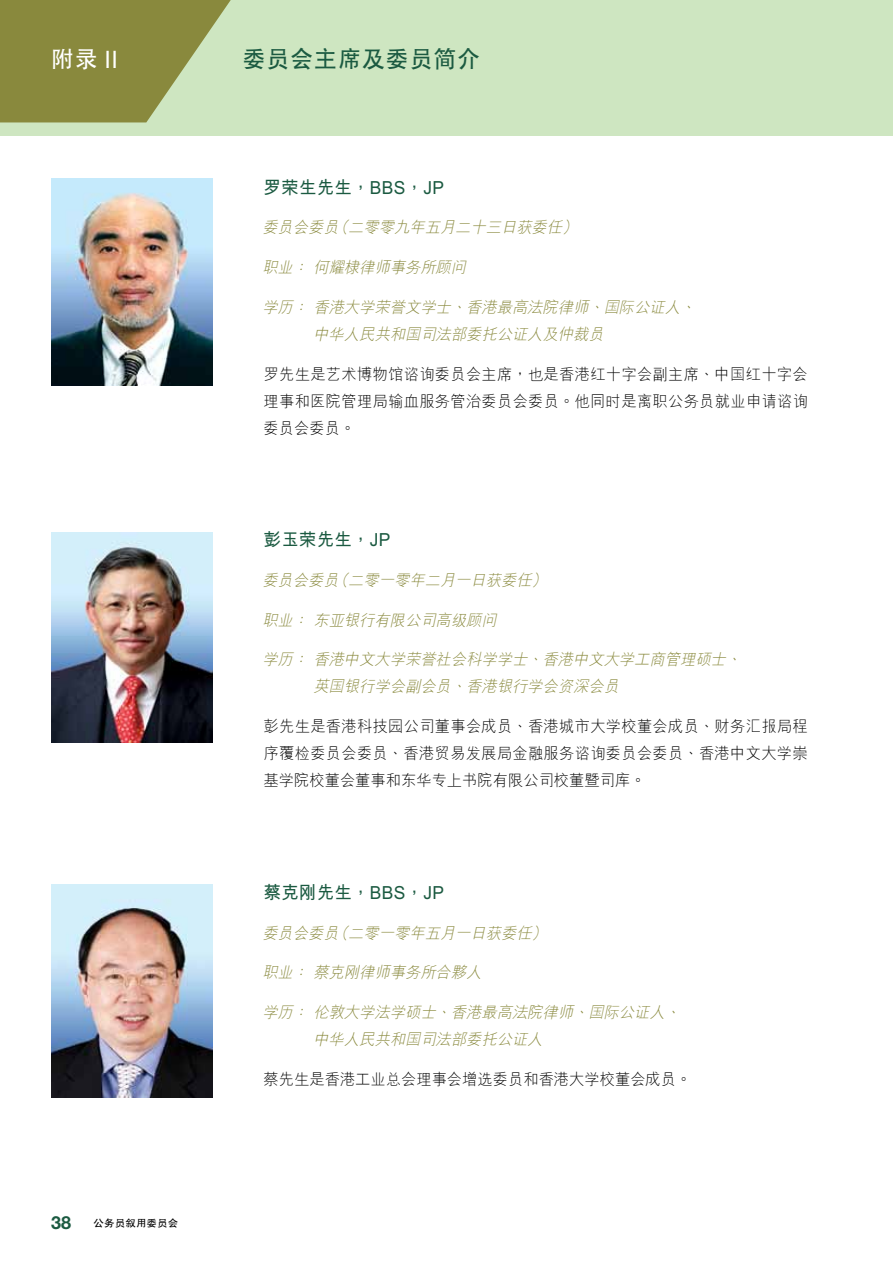
<style>
.page{position:relative;width:893px;height:1263px;background:#fff}
.page>*{position:absolute;margin:0;border:0;box-sizing:border-box;transform-origin:0 0}
.t1{font:700 24px "C Hei 2 HKS";letter-spacing:.025em;color:#1b5a41}
.t2{font:700 24px "C Hei 2 HKS";color:#fff}
.t3{font:700 18px "M Hei HKS";letter-spacing:.015em;color:#1b5a41}
.t4{font:700 18px "Helvetica Neue";color:#1b5a41}
.t5{font:italic 300 15.75px/27px "M Hei HKS";color:#89893d}
.t6{font:300 15.75px/27px "M Hei HKS";letter-spacing:.01em;color:#000;text-align:justify}
.t7{font:700 10.2px "C Hei 2 HKS";letter-spacing:.01em;color:#000}
</style>
<div class="page">
<div style="left:0;top:0;width:893px;height:136px;background:#cee6c1"></div>
<svg style="left:0;top:0;width:231px;height:122px"></svg>
<img style="left:51px;top:179px;width:162px;height:207px">
<img style="left:51px;top:533px;width:162px;height:210px">
<img style="left:51px;top:884px;width:162px;height:213px">
<h1 class="t2" style="left:51px;top:42px;width:69px">附錄 II</h1>
<h1 class="t1" style="left:242px;top:42px;width:240px">委員會主席及委員簡介</h1>
<p class="t3" style="left:264px;top:174px;width:182px">羅榮生先生，BBS，JP</p>
<p class="t5" style="left:262px;top:213px;width:321px">委員會委員（二零零九年五月二十三日獲委任）</p>
<p class="t5" style="left:262px;top:253px;width:210px">職業：何耀棣律師事務所顧問</p>
<p class="t5" style="left:313px;top:293px;width:388px;text-indent:-51px">學歷：香港大學榮譽文學士、香港最高法院律師、國際公證人、中華人民共和國司法部委託公證人及仲裁員</p>
<p class="t6" style="left:264px;top:360px;width:546px">羅先生是藝術博物館諮詢委員會主席，也是香港紅十字會副主席、中國紅十字會理事和醫院管理局輸血服務管治委員會委員。他同時是離職公務員就業申請諮詢委員會委員。</p>
<p class="t3" style="left:264px;top:526px;width:128px">彭玉榮先生，JP</p>
<p class="t5" style="left:262px;top:566px;width:290px">委員會委員（二零一零年二月一日獲委任）</p>
<p class="t5" style="left:262px;top:606px;width:240px">職業：東亞銀行有限公司高級顧問</p>
<p class="t5" style="left:313px;top:646px;width:434px;text-indent:-51px">學歷：香港中文大學榮譽社會科學學士、香港中文大學工商管理碩士、英國銀行學會副會員、香港銀行學會資深會員</p>
<p class="t6" style="left:264px;top:712px;width:546px">彭先生是香港科技園公司董事會成員、香港城市大學校董會成員、財務匯報局程序覆檢委員會委員、香港貿易發展局金融服務諮詢委員會委員、香港中文大學崇基學院校董會董事和東華專上書院有限公司校董暨司庫。</p>
<p class="t4" style="left:51px;top:1211px;width:22px">38</p>
<p class="t7" style="left:94px;top:1215px;width:86px">公務員敍用委員會</p>
<p class="t3" style="left:264px;top:879px;width:182px">蔡克剛先生，BBS，JP</p>
<p class="t5" style="left:262px;top:919px;width:290px">委員會委員（二零一零年五月一日獲委任）</p>
<p class="t5" style="left:262px;top:958px;width:225px">職業：蔡克剛律師事務所合夥人</p>
<p class="t5" style="left:313px;top:998px;width:373px;text-indent:-51px">學歷：倫敦大學法學碩士、香港最高法院律師、國際公證人、中華人民共和國司法部委託公證人</p>
<p class="t6" style="left:264px;top:1065px;width:429px">蔡先生是香港工業總會理事會增選委員和香港大學校董會成員。</p>
</div>
